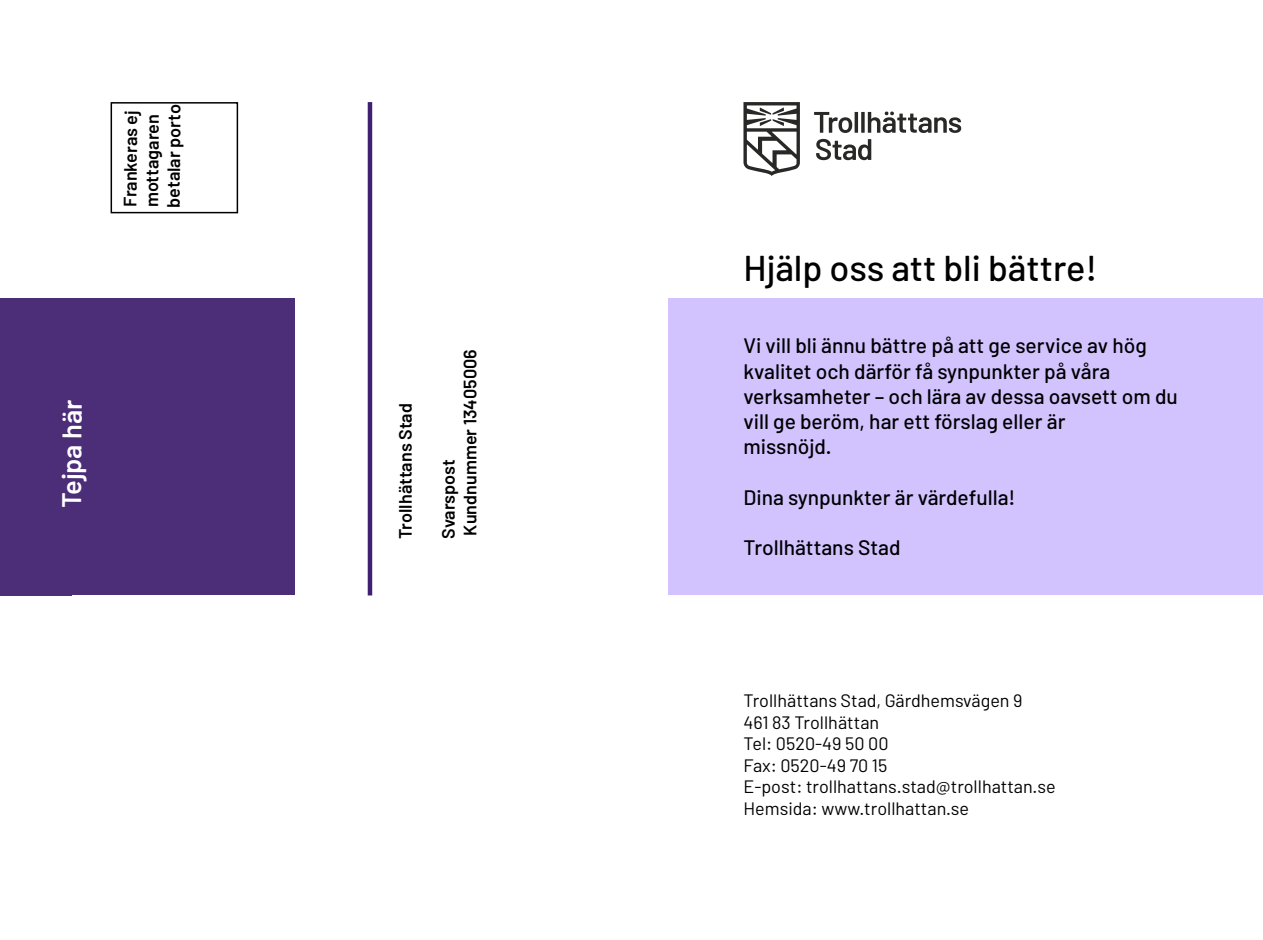
<style>
.page{position:relative;width:1263px;height:940px;background:#fff}
.page>*{position:absolute;margin:0;border:0;box-sizing:border-box;transform-origin:0 0}
.t1{font:500 36px "Barlow";color:#000}
.t2{font:600 27px "Barlow";color:#fff}
.t3{font:500 21px/25.2px "Barlow";color:#000}
.t4{font:18px/21.6px "Barlow";color:#000}
.t5{font:600 18px/21.6px "Barlow";color:#000}
</style>
<div class="page">
<div style="left:965px;top:298px;width:298px;height:297px;background:#d2c3ff"></div>
<div style="left:668px;top:298px;width:297px;height:297px;background:#d2c3ff"></div>
<div style="left:0;top:298px;width:294px;height:297px;background:#4b2d78"></div>
<svg style="left:743px;top:102px;width:57px;height:74px"></svg>
<svg style="left:814px;top:112px;width:38px;height:21px"></svg>
<hr style="left:855px;top:112px;width:3px;height:21px;background:#282827">
<svg style="left:861px;top:112px;width:4px;height:21px"></svg>
<svg style="left:868px;top:112px;width:93px;height:21px"></svg>
<svg style="left:816px;top:139px;width:55px;height:21px"></svg>
<div style="left:111px;top:102px;width:127px;height:111px;border:2px solid #000"></div>
<hr style="left:368px;top:102px;width:4px;height:493px;background:#3f2071">
<p class="t5" style="left:119px;top:207px;width:105px;rotate:-90deg">Frankeras ej mottagaren betalar porto</p>
<p class="t2" style="left:54px;top:508px;width:110px;rotate:-89deg">Tejpa här</p>
<p class="t5" style="left:394px;top:539px;width:137px;rotate:-90deg">Trollhättans Stad</p>
<p class="t5" style="left:437px;top:539px;width:191px;rotate:-90deg">Svarspost<br>Kundnummer 13405006</p>
<h1 class="t1" style="left:743px;top:246px;width:355px">Hjälp oss att bli bättre!</h1>
<p class="t3" style="left:743px;top:333px;width:436px">Vi vill bli ännu bättre på att ge service av hög kvalitet och därför få synpunkter på våra verksamheter – och lära av dessa oavsett om du vill ge beröm, har ett förslag eller är<br>missnöjd.</p>
<p class="t3" style="left:743px;top:484px;width:273px">Dina synpunkter är värdefulla!</p>
<p class="t3" style="left:743px;top:534px;width:159px">Trollhättans Stad</p>
<p class="t4" style="left:743px;top:689px;width:314px">Trollhättans Stad, Gärdhemsvägen 9<br>461 83 Trollhättan<br>Tel: 0520-49 50 00<br>Fax: 0520-49 70 15<br>E-post: trollhattans.stad@trollhattan.se<br>Hemsida: www.trollhattan.se</p>
</div>
